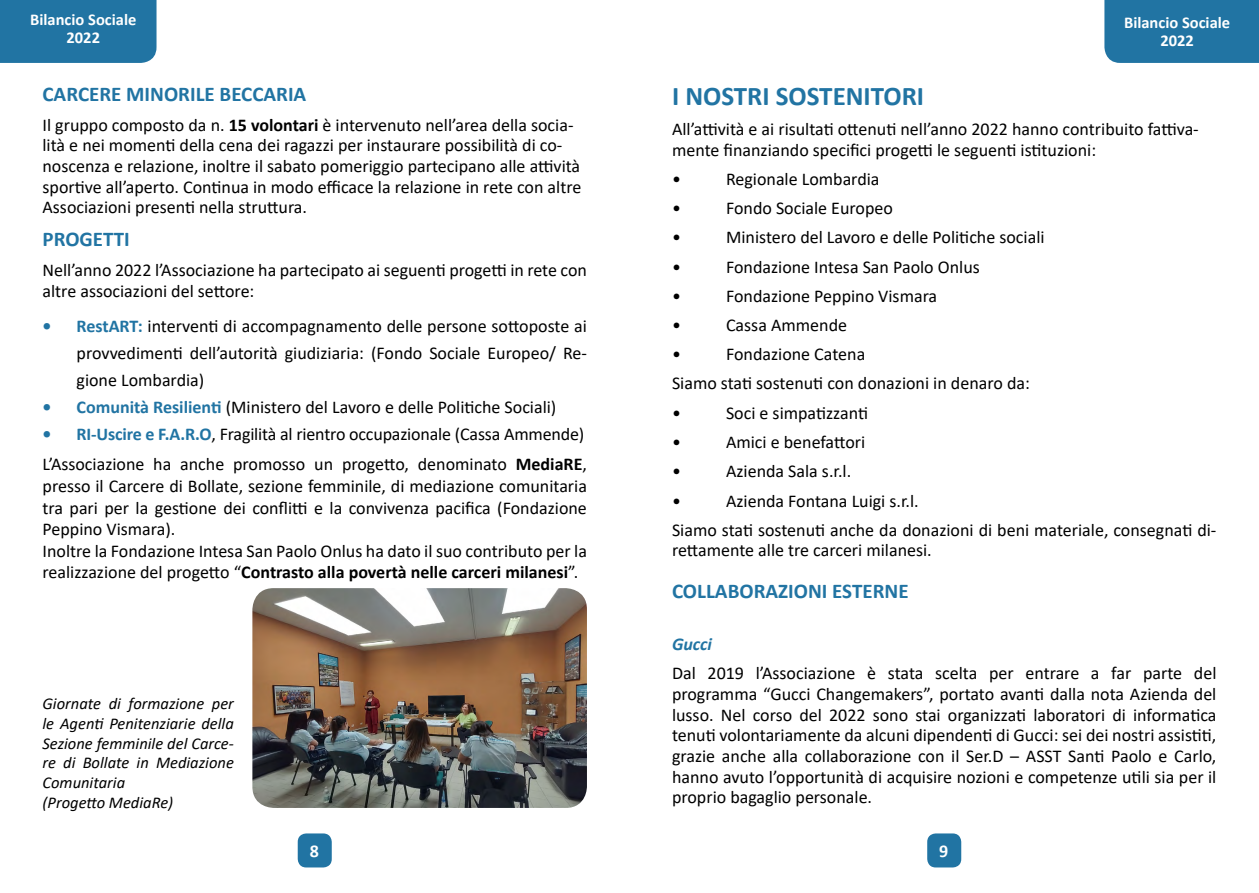
<style>
.page{position:relative;width:1259px;height:893px;background:#fff}
.page>*{position:absolute;margin:0;border:0;box-sizing:border-box;transform-origin:0 0}
.t1{font:700 27px "Calibri";color:#2174a3}
.t2{font:700 21px "Calibri";color:#2174a3}
.t3{font:18px/20.7px "Calibri";color:#000}
.t4{font:italic 700 18px "Calibri";color:#2174a3}
.t5{font:700 18px "Calibri";color:#fff}
.t6{font:italic 16.5px/19.8px "Calibri";color:#000}
.t7{font:700 16.5px/18px "Calibri";color:#fff;text-align:center}
.s1{font-weight:700}
.s2{font-weight:700;color:#2174a3}
</style>
<div class="page">
<div style="left:927px;top:833px;width:34px;height:34px;background:#2174a3;border-radius:9px"></div>
<div style="left:298px;top:833px;width:34px;height:34px;background:#2174a3;border-radius:9px"></div>
<div style="left:1104px;top:0;width:155px;height:63px;background:#2174a3"></div>
<div style="left:0;top:0;width:156px;height:63px;background:#2174a3"></div>
<img style="left:252px;top:588px;width:335px;height:220px">
<p class="t7" style="left:30px;top:10px;width:108px">Bilancio Sociale<br>2022</p>
<p class="t2" style="left:43px;top:79px;width:265px">CARCERE MINORILE BECCARIA</p>
<p class="t3" style="left:43px;top:114px;width:540px">Il gruppo composto da n. <span class="s1">15 volontari</span> è intervenuto nell’area della socia&shy;lità e nei momenti della cena dei ragazzi per instaurare possibilità di co&shy;noscenza e relazione, inoltre il sabato pomeriggio partecipano alle attività sportive all’aperto. Continua in modo efficace la relazione in rete con altre Associazioni presenti nella struttura.</p>
<p class="t2" style="left:43px;top:225px;width:89px">PROGETTI</p>
<p class="t3" style="left:43px;top:259px;width:546px">Nell’anno 2022 l’Associazione ha partecipato ai seguenti progetti in rete con altre associazioni del settore:</p>
<p class="t3" style="left:77px;top:312px;width:512px;line-height:27px;text-align:justify;text-indent:-34px"><span class="s2">• RestART:</span> interventi di accompagnamento delle persone sottoposte ai provvedimenti dell’autorità giudiziaria: (Fondo Sociale Europeo/ Re&shy;gione Lombardia)</p>
<p class="t3" style="left:43px;top:397px;width:515px"><span class="s2">• Comunità Resilienti</span> (Ministero del Lavoro e delle Politiche Sociali)</p>
<p class="t3" style="left:43px;top:419px;width:546px;line-height:30.2px"><span class="s2">• RI-Uscire e F.A.R.O</span>, Fragilità al rientro occupazionale (Cassa Ammende)<br>L’Associazione ha anche promosso un progetto, denominato <span class="s1">MediaRE</span>,</p>
<p class="t3" style="left:43px;top:475px;width:546px;line-height:21.6px">presso il Carcere di Bollate, sezione femminile, di mediazione comunitaria tra pari per la gestione dei conflitti e la convivenza pacifica (Fondazione Peppino Vismara).<br>Inoltre la Fondazione Intesa San Paolo Onlus ha dato il suo contributo per la realizzazione del progetto “<span class="s1">Contrasto alla povertà nelle carceri milanesi</span>”.</p>
<p class="t6" style="left:43px;top:693px;width:193px">Giornate di formazione per le Agenti Penitenziarie della<br>Sezione femminile del Carce&shy;re di Bollate in Mediazione<br>Comunitaria<br>(Progetto MediaRe)</p>
<p class="t7" style="left:1124px;top:13px;width:108px">Bilancio Sociale<br>2022</p>
<h1 class="t1" style="left:672px;top:77px;width:254px">I NOSTRI SOSTENITORI</h1>
<p class="t3" style="left:672px;top:118px;width:528px">All’attività e ai risultati ottenuti nell’anno 2022 hanno contribuito fattiva&shy;mente finanziando specifici progetti le seguenti istituzioni:</p>
<p class="t3" style="left:672px;top:168px;width:10px">•</p>
<p class="t3" style="left:726px;top:168px;width:155px">Regionale Lombardia</p>
<p class="t3" style="left:672px;top:197px;width:10px">•</p>
<p class="t3" style="left:726px;top:197px;width:168px">Fondo Sociale Europeo</p>
<p class="t3" style="left:672px;top:227px;width:10px">•</p>
<p class="t3" style="left:726px;top:227px;width:320px">Ministero del Lavoro e delle Politiche sociali</p>
<p class="t3" style="left:672px;top:256px;width:10px">•</p>
<p class="t3" style="left:726px;top:256px;width:255px">Fondazione Intesa San Paolo Onlus</p>
<p class="t3" style="left:672px;top:285px;width:10px">•</p>
<p class="t3" style="left:726px;top:285px;width:213px">Fondazione Peppino Vismara</p>
<p class="t3" style="left:672px;top:314px;width:10px">•</p>
<p class="t3" style="left:726px;top:314px;width:122px">Cassa Ammende</p>
<p class="t3" style="left:672px;top:343px;width:10px">•</p>
<p class="t3" style="left:672px;top:339px;width:359px;line-height:29.4px;text-indent:54px">Fondazione Catena<br>Siamo stati sostenuti con donazioni in denaro da: •</p>
<p class="t3" style="left:726px;top:402px;width:143px">Soci e simpatizzanti</p>
<p class="t3" style="left:672px;top:431px;width:10px">•</p>
<p class="t3" style="left:726px;top:431px;width:141px">Amici e benefattori</p>
<p class="t3" style="left:672px;top:461px;width:10px">•</p>
<p class="t3" style="left:726px;top:461px;width:127px">Azienda Sala s.r.l.</p>
<p class="t3" style="left:672px;top:490px;width:10px">•</p>
<p class="t3" style="left:672px;top:485px;width:546px;line-height:29.2px;text-indent:54px">Azienda Fontana Luigi s.r.l.<br>Siamo stati sostenuti anche da donazioni di beni materiale, consegnati di-</p>
<p class="t3" style="left:672px;top:540px;width:261px">rettamente alle tre carceri milanesi.</p>
<p class="t2" style="left:672px;top:576px;width:238px">COLLABORAZIONI ESTERNE</p>
<p class="t4" style="left:672px;top:631px;width:42px">Gucci</p>
<p class="t3" style="left:672px;top:662px;width:546px;text-align:justify">Dal 2019 l’Associazione è stata scelta per entrare a far parte del programma “Gucci Changemakers”, portato avanti dalla nota Azienda del lusso. Nel corso del 2022 sono stai organizzati laboratori di informatica tenuti volontariamente da alcuni dipendenti di Gucci: sei dei nostri assistiti, grazie anche alla collaborazione con il Ser.D – ASST Santi Paolo e Carlo, hanno avuto l’opportunità di acquisire nozioni e competenze utili sia per il proprio bagaglio personale.</p>
<p class="t5" style="left:310px;top:838px;width:11px">8</p>
<p class="t5" style="left:939px;top:838px;width:11px">9</p>
</div>
